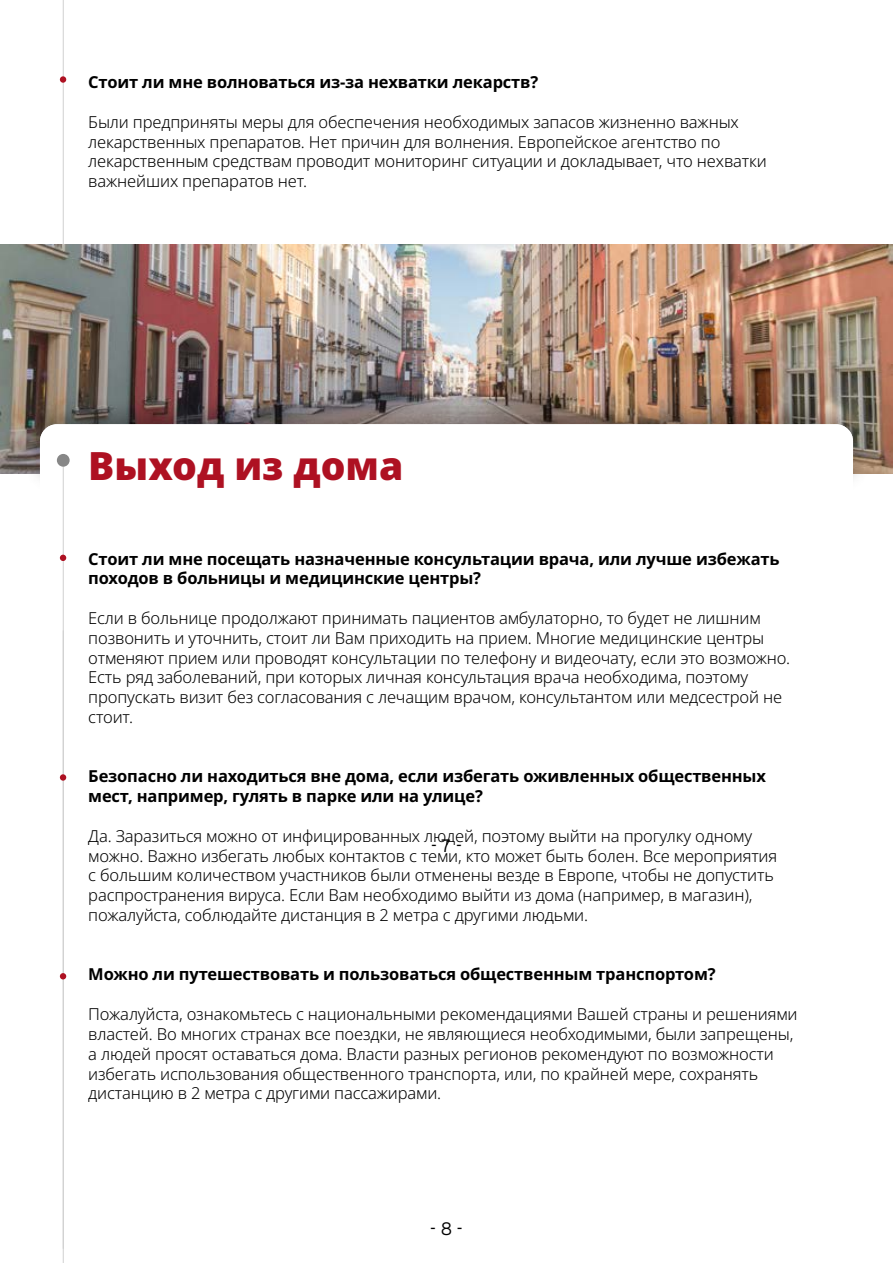
<style>
.page{position:relative;width:893px;height:1263px;background:#fff}
.page>*{position:absolute;margin:0;border:0;box-sizing:border-box;transform-origin:0 0}
.t1{font:900 39px "Noto Sans";color:#ae1122}
.t2{font:300 18px "Interstate";color:#000}
.t3{font:300 16.5px/19.8px "Noto Sans";letter-spacing:-.01em;color:#000}
.t4{font:700 16.5px/19.8px "Noto Sans";letter-spacing:-.01em;color:#000}
</style>
<div class="page">
<img style="left:0;top:244px;width:893px;height:229px">
<div style="left:21px;top:396px;width:851px;height:99px;background:#000;opacity:.3"></div>
<div style="left:40px;top:424px;width:813px;height:92px;background:#fff;border-radius:17px"></div>
<hr style="left:63px;top:630px;width:1px;height:633px;background:#d0d0d0">
<hr style="left:63px;top:460px;width:1px;height:789px;background:#d0d0d0">
<div style="left:57px;top:454px;width:13px;height:13px;background:#878787;border-radius:50%"></div>
<div style="left:60px;top:774px;width:6px;height:7px;background:#ae1122;border-radius:50%"></div>
<svg style="left:60px;top:555px;width:6px;height:6px"></svg>
<hr style="left:63px;top:0;width:1px;height:244px;background:#d0d0d0">
<div style="left:60px;top:76px;width:6px;height:7px;background:#ae1122;border-radius:50%"></div>
<svg style="left:60px;top:973px;width:6px;height:6px"></svg>
<p class="t4" style="left:88px;top:73px;width:451px">Стоит ли мне волноваться из-за нехватки лекарств?</p>
<p class="t3" style="left:88px;top:112px;width:680px">Были предприняты меры для обеспечения необходимых запасов жизненно важных лекарственных препаратов. Нет причин для волнения. Европейское агентство по лекарственным средствам проводит мониторинг ситуации и докладывает, что нехватки важнейших препаратов нет.</p>
<h1 class="t1" style="left:88px;top:436px;width:317px">Выход из дома</h1>
<p class="t4" style="left:88px;top:549px;width:693px">Стоит ли мне посещать назначенные консультации врача, или лучше избежать походов в больницы и медицинские центры?</p>
<p class="t3" style="left:88px;top:608px;width:703px">Если в больнице продолжают принимать пациентов амбулаторно, то будет не лишним позвонить и уточнить, стоит ли Вам приходить на прием. Многие медицинские центры отменяют прием или проводят консультации по телефону и видеочату, если это возможно.<br>Есть ряд заболеваний, при которых личная консультация врача необходима, поэтому пропускать визит без согласования с лечащим врачом, консультантом или медсестрой не стоит.</p>
<p class="t4" style="left:88px;top:767px;width:679px">Безопасно ли находиться вне дома, если избегать оживленных общественных мест, например, гулять в парке или на улице?</p>
<p class="t3" style="left:88px;top:826px;width:690px">Да. Заразиться можно от инфицированных людей, поэтому выйти на прогулку одному можно. Важно избегать любых контактов с теми, кто может быть болен. Все мероприятия с большим количеством участников были отменены везде в Европе, чтобы не допустить распространения вируса. Если Вам необходимо выйти из дома (например, в магазин), пожалуйста, соблюдайте дистанция в 2 метра с другими людьми.</p>
<p class="t2" style="left:431px;top:836px;width:32px">- 7 -</p>
<p class="t4" style="left:88px;top:965px;width:629px">Можно ли путешествовать и пользоваться общественным транспортом?</p>
<p class="t3" style="left:88px;top:1004px;width:711px">Пожалуйста, ознакомьтесь с национальными рекомендациями Вашей страны и решениями властей. Во многих странах все поездки, не являющиеся необходимыми, были запрещены, а людей просят оставаться дома. Власти разных регионов рекомендуют по возможности избегать использования общественного транспорта, или, по крайней мере, сохранять дистанцию в 2 метра с другими пассажирами.</p>
<p class="t2" style="left:430px;top:1218px;width:34px">- 8 -</p>
</div>
